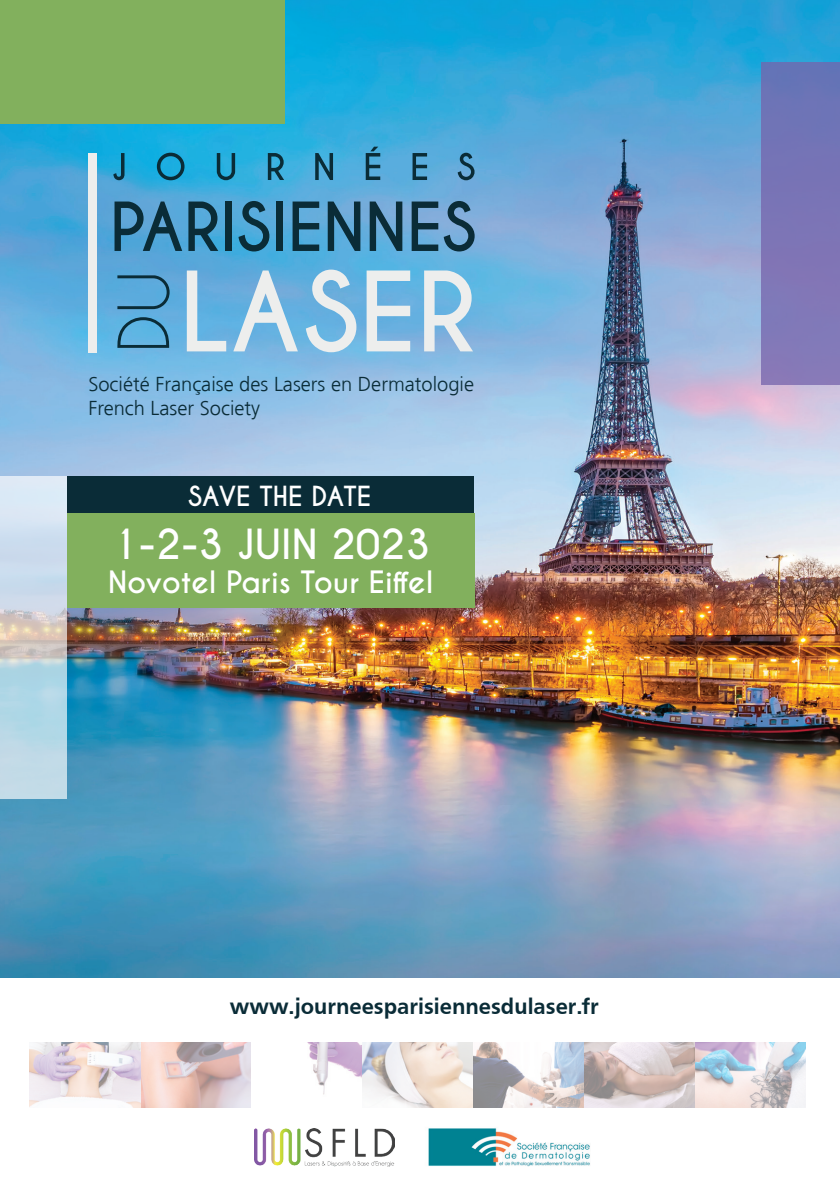
<style>
.page{position:relative;width:840px;height:1191px;background:#fff}
.page>*{position:absolute;margin:0;border:0;box-sizing:border-box;transform-origin:0 0}
.t1{font:700 39px "Caviar Dreams";color:#fff}
.t2{font:700 28.8px "Caviar Dreams";color:#fff}
.t3{font:700 26px "Caviar Dreams";color:#fff}
.t4{font:700 22.8px "Frutiger";color:#0a2c37}
.t5{font:300 20.2px/24.2px "Frutiger";color:#0a2c37}
</style>
<div class="page">
<img style="left:0;top:0;width:839px;height:978px">
<div style="left:761px;top:62px;width:78px;height:323px;background:linear-gradient(to bottom,#6972b5,#8a79b7)"></div>
<div style="left:67px;top:514px;width:407px;height:94px;background:#82b05d"></div>
<svg style="left:113px;top:153px;width:11px;height:27px"></svg>
<svg style="left:157px;top:153px;width:27px;height:27px"></svg>
<svg style="left:217px;top:153px;width:18px;height:27px"></svg>
<svg style="left:268px;top:153px;width:16px;height:27px"></svg>
<svg style="left:315px;top:153px;width:18px;height:27px"></svg>
<svg style="left:365px;top:147px;width:15px;height:33px"></svg>
<svg style="left:412px;top:153px;width:15px;height:27px"></svg>
<svg style="left:457px;top:153px;width:17px;height:27px"></svg>
<svg style="left:114px;top:201px;width:68px;height:50px;background:#397698"></svg>
<svg style="left:188px;top:201px;width:30px;height:50px"></svg>
<div style="left:225px;top:201px;width:6px;height:50px;background:#0a2c37"></div>
<svg style="left:238px;top:201px;width:31px;height:50px;background:#34799b"></svg>
<div style="left:276px;top:201px;width:6px;height:50px;background:#0a2c37"></div>
<svg style="left:292px;top:201px;width:27px;height:50px"></svg>
<svg style="left:327px;top:201px;width:33px;height:50px;background:#346985"></svg>
<svg style="left:369px;top:201px;width:33px;height:50px;background:#386985"></svg>
<svg style="left:411px;top:201px;width:63px;height:50px;background:#4b7797"></svg>
<svg style="left:117px;top:317px;width:52px;height:31px;background:#4a93b9"></svg>
<svg style="left:117px;top:275px;width:52px;height:34px;background:#4b92bc"></svg>
<svg style="left:187px;top:270px;width:39px;height:81px;background:#92c4e3"></svg>
<svg style="left:233px;top:270px;width:65px;height:81px;background:#93c3e3"></svg>
<svg style="left:305px;top:270px;width:51px;height:82px;background:#9ac8e4"></svg>
<svg style="left:366px;top:270px;width:44px;height:81px;background:#add0e6"></svg>
<svg style="left:424px;top:270px;width:49px;height:81px;background:#b1d2e6"></svg>
<div style="left:88px;top:153px;width:9px;height:200px;background:#edeeed"></div>
<svg style="left:29px;top:1042px;width:777px;height:66px"></svg>
<img style="left:254px;top:1128px;width:140px;height:38px">
<svg style="left:0;top:475px;width:67px;height:323px;background:#c6d9e4"></svg>
<div style="left:0;top:0;width:284px;height:124px;background:#82b05d"></div>
<div style="left:67px;top:476px;width:406px;height:37px;background:#0a2c37"></div>
<img style="left:428px;top:1128px;width:162px;height:39px">
<p class="t5" style="left:88px;top:372px;width:387px">Société Française des Lasers en Dermatologie<br>French Laser Society</p>
<p class="t3" style="left:188px;top:480px;width:185px">SAVE THE DATE</p>
<h1 class="t1" style="left:111px;top:520px;width:320px">1-2-3 JUIN 2023</h1>
<h2 class="t2" style="left:108px;top:565px;width:326px">Novotel Paris Tour Eiffel</h2>
<p class="t4" style="left:230px;top:997px;width:370px">www.journeesparisiennesdulaser.fr</p>
</div>
